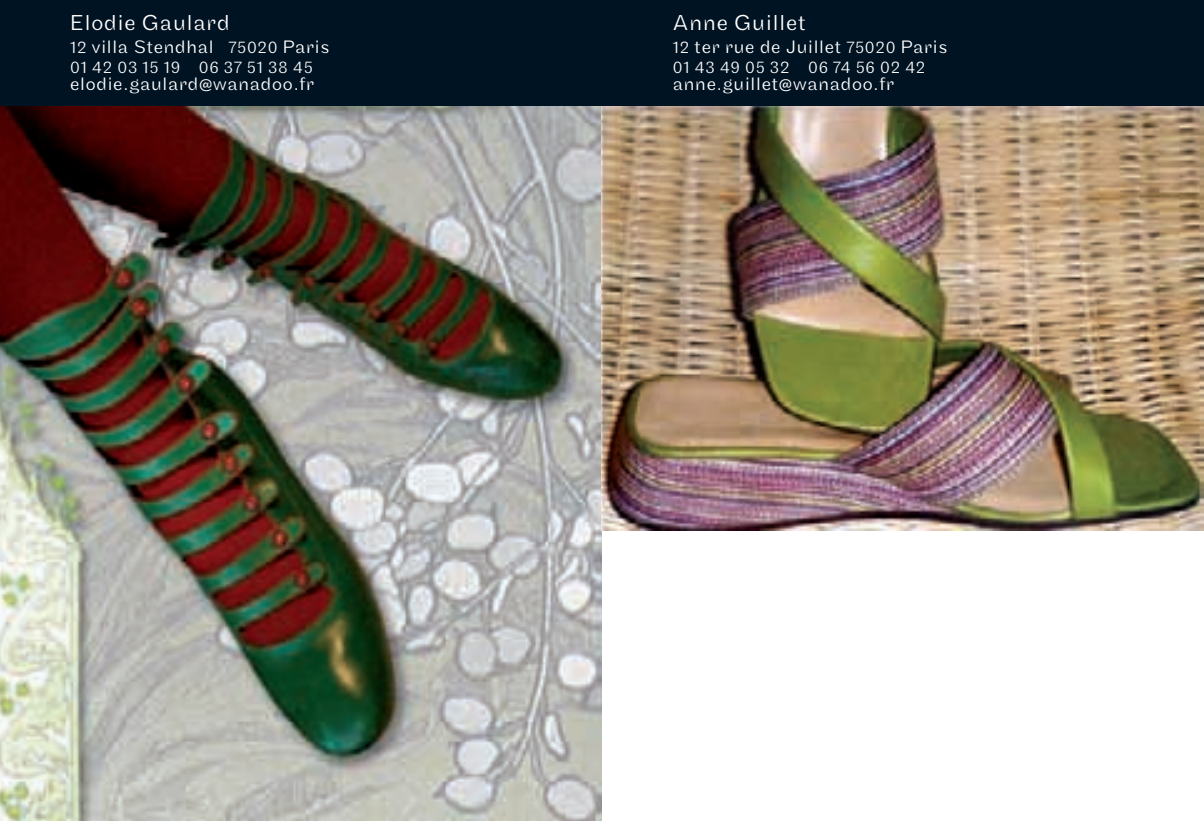
<style>
.page{position:relative;width:1204px;height:821px;background:#fff}
.page>*{position:absolute;margin:0;border:0;box-sizing:border-box;transform-origin:0 0}
.nom{font:100 22.5px "Maple";letter-spacing:.04em;color:#fff}
.coordonées{font:100 18.75px "Maple";letter-spacing:.04em;color:#fff}
.coordonées-2{font:100 17.5px "Maple";letter-spacing:.04em;color:#fff}
.s1{font-size:17.5px}
.s2{font-weight:400;font-size:17.5px}
</style>
<div class="page">
<img style="left:602px;top:106px;width:601px;height:424px">
<img style="left:0;top:106px;width:602px;height:715px">
<div style="left:0;top:0;width:602px;height:106px;background:#001322"></div>
<div style="left:602px;top:0;width:601px;height:106px;background:#001322"></div>
<p class="nom" style="left:70px;top:10px;width:161px">Elodie Gaulard</p>
<p class="coordonées" style="left:70px;top:36px;width:261px"><span class="s1">12</span> villa Stendhal <span class="s1">75020</span> Paris</p>
<p class="coordonées-2" style="left:70px;top:57px;width:244px">01 42 03 15 19 06 37 51 38 45</p>
<p class="coordonées" style="left:70px;top:73px;width:245px">elodie.gaulard<span class="s2">@</span>wanadoo.fr</p>
<p class="nom" style="left:673px;top:10px;width:134px">Anne Guillet</p>
<p class="coordonées" style="left:673px;top:36px;width:276px"><span class="s1">12</span> ter rue de Juillet <span class="s1">75020</span> Paris</p>
<p class="coordonées-2" style="left:673px;top:57px;width:254px">01 43 49 05 32 06 74 56 02 42</p>
<p class="coordonées" style="left:673px;top:73px;width:223px">anne.guillet<span class="s2">@</span>wanadoo.fr</p>
</div>
